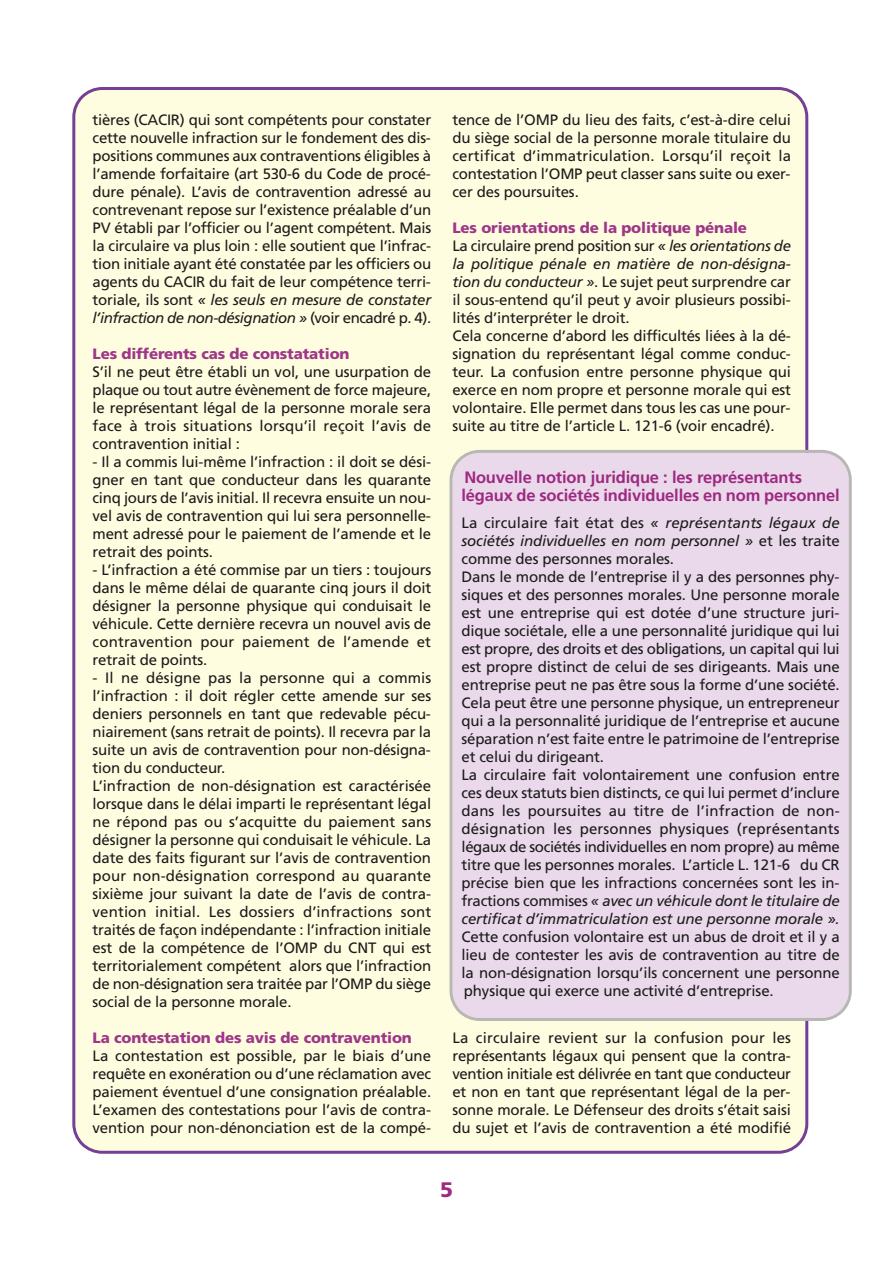
<style>
.page{position:relative;width:893px;height:1263px;background:#fff}
.page>*{position:absolute;margin:0;border:0;box-sizing:border-box;transform-origin:0 0}
.t1{font:900 21px "Frutiger";color:#9e2982}
.t2{font:700 16.5px/18px "Frutiger";letter-spacing:-.01em;color:#9e2982}
.t3{font:15px/18px "Frutiger";letter-spacing:-.01em;color:#1c1b1c;text-align:justify}
.t4{font:900 15px "Frutiger";letter-spacing:-.01em;color:#9e3789}
.s1{font-style:italic}
.s2{font-weight:900;color:#9e3789}
</style>
<div class="page">
<div style="left:72px;top:87px;width:736px;height:1067px;background:#fffddf"></div>
<div style="left:449px;top:450px;width:402px;height:571px;background:#ead9ea"></div>
<p class="t3" style="left:93px;top:112px;width:340px">tières (CACIR) qui sont compétents pour constater cette nouvelle infraction sur le fondement des dis&shy;positions communes aux contraventions éligibles à l’amende forfaitaire (art 530-6 du Code de procé&shy;dure pénale). L’avis de contravention adressé au contrevenant repose sur l’existence préalable d’un PV établi par l’officier ou l’agent compétent. Mais la circulaire va plus loin : elle soutient que l’infrac&shy;tion initiale ayant été constatée par les officiers ou agents du CACIR du fait de leur compétence terri&shy;toriale, ils sont <span class="s1">« les seuls en mesure de constater l’infraction de non-désignation »</span> (voir encadré p. 4).</p>
<p class="t4" style="left:93px;top:348px;width:258px">Les différents cas de constatation</p>
<p class="t3" style="left:93px;top:364px;width:340px">S’il ne peut être établi un vol, une usurpation de plaque ou tout autre évènement de force majeure, le représentant légal de la personne morale sera face à trois situations lorsqu’il reçoit l’avis de contravention initial :</p>
<p class="t3" style="left:93px;top:454px;width:340px">- Il a commis lui-même l’infraction : il doit se dési&shy;gner en tant que conducteur dans les quarante cinq jours de l’avis initial. Il recevra ensuite un nou&shy;vel avis de contravention qui lui sera personnelle&shy;ment adressé pour le paiement de l’amende et le retrait des points.</p>
<p class="t3" style="left:93px;top:562px;width:340px">- L’infraction a été commise par un tiers : toujours dans le même délai de quarante cinq jours il doit désigner la personne physique qui conduisait le véhicule. Cette dernière recevra un nouvel avis de contravention pour paiement de l’amende et retrait de points.</p>
<p class="t3" style="left:93px;top:670px;width:340px;text-align:left">- Il ne désigne pas la personne qui a commis l’infraction : il doit régler cette amende sur ses deniers personnels en tant que redevable pécu&shy;niairement (sans retrait de points). Il recevra par la suite un avis de contravention pour non-désigna&shy;tion du conducteur.<br>L’infraction de non-désignation est caractérisée lorsque dans le délai imparti le représentant légal ne répond pas ou s’acquitte du paiement sans désigner la personne qui conduisait le véhicule. La date des faits figurant sur l’avis de contravention pour non-désignation correspond au quarante sixième jour suivant la date de l’avis de contra&shy;vention initial. Les dossiers d’infractions sont traités de façon indépendante : l’infraction initiale est de la compétence de l’OMP du CNT qui est territorialement compétent alors que l’infraction de non-désignation sera traitée par l’OMP du siège social de la personne morale.</p>
<p class="t4" style="left:93px;top:1032px;width:321px">La contestation des avis de contravention</p>
<p class="t3" style="left:93px;top:1048px;width:340px">La contestation est possible, par le biais d’une requête en exonération ou d’une réclamation avec paiement éventuel d’une consignation préalable.<br>L’examen des contestations pour l’avis de contra&shy;vention pour non-dénonciation est de la compé-</p>
<p class="t3" style="left:452px;top:112px;width:340px">tence de l’OMP du lieu des faits, c’est-à-dire celui du siège social de la personne morale titulaire du certificat d’immatriculation. Lorsqu’il reçoit la contestation l’OMP peut classer sans suite ou exer&shy;cer des poursuites.</p>
<p class="t3" style="left:452px;top:220px;width:340px;text-align:left"><span class="s2">Les orientations de la politique pénale<br></span>La circulaire prend position sur <span class="s1">« les orientations de la politique pénale en matière de non-désigna&shy;tion du conducteur »</span>. Le sujet peut surprendre car il sous-entend qu’il peut y avoir plusieurs possibi&shy;lités d’interpréter le droit.<br>Cela concerne d’abord les difficultés liées à la dé&shy;signation du représentant légal comme conduc&shy;teur. La confusion entre personne physique qui exerce en nom propre et personne morale qui est volontaire. Elle permet dans tous les cas une pour&shy;suite au titre de l’article L. 121-6 (voir encadré).</p>
<p class="t2" style="left:461px;top:470px;width:380px">Nouvelle notion juridique : les représentants légaux de sociétés individuelles en nom personnel</p>
<p class="t3" style="left:461px;top:515px;width:380px;text-align:left">La circulaire fait état des <span class="s1">« représentants légaux de sociétés individuelles en nom personnel »</span> et les traite comme des personnes morales.<br>Dans le monde de l’entreprise il y a des personnes phy&shy;siques et des personnes morales. Une personne morale est une entreprise qui est dotée d’une structure juri&shy;dique sociétale, elle a une personnalité juridique qui lui est propre, des droits et des obligations, un capital qui lui est propre distinct de celui de ses dirigeants. Mais une entreprise peut ne pas être sous la forme d’une société.<br>Cela peut être une personne physique, un entrepreneur qui a la personnalité juridique de l’entreprise et aucune séparation n’est faite entre le patrimoine de l’entreprise et celui du dirigeant.<br>La circulaire fait volontairement une confusion entre ces deux statuts bien distincts, ce qui lui permet d’inclure dans les poursuites au titre de l’infraction de non&shy;désignation les personnes physiques (représentants légaux de sociétés individuelles en nom propre) au même titre que les personnes morales. L’article L. 121-6 du CR précise bien que les infractions concernées sont les in&shy;fractions commises <span class="s1">« avec un véhicule dont le titulaire de certificat d’immatriculation est une personne morale ».</span></p>
<p class="t3" style="left:461px;top:929px;width:380px">Cette confusion volontaire est un abus de droit et il y a lieu de contester les avis de contravention au titre de la non-désignation lorsqu’ils concernent une personne physique qui exerce une activité d’entreprise.</p>
<p class="t3" style="left:452px;top:1030px;width:340px">La circulaire revient sur la confusion pour les représentants légaux qui pensent que la contra&shy;vention initiale est délivrée en tant que conducteur et non en tant que représentant légal de la per&shy;sonne morale. Le Défenseur des droits s’était saisi du sujet et l’avis de contravention a été modifié</p>
<h1 class="t1" style="left:440px;top:1181px;width:14px">5</h1>
</div>
